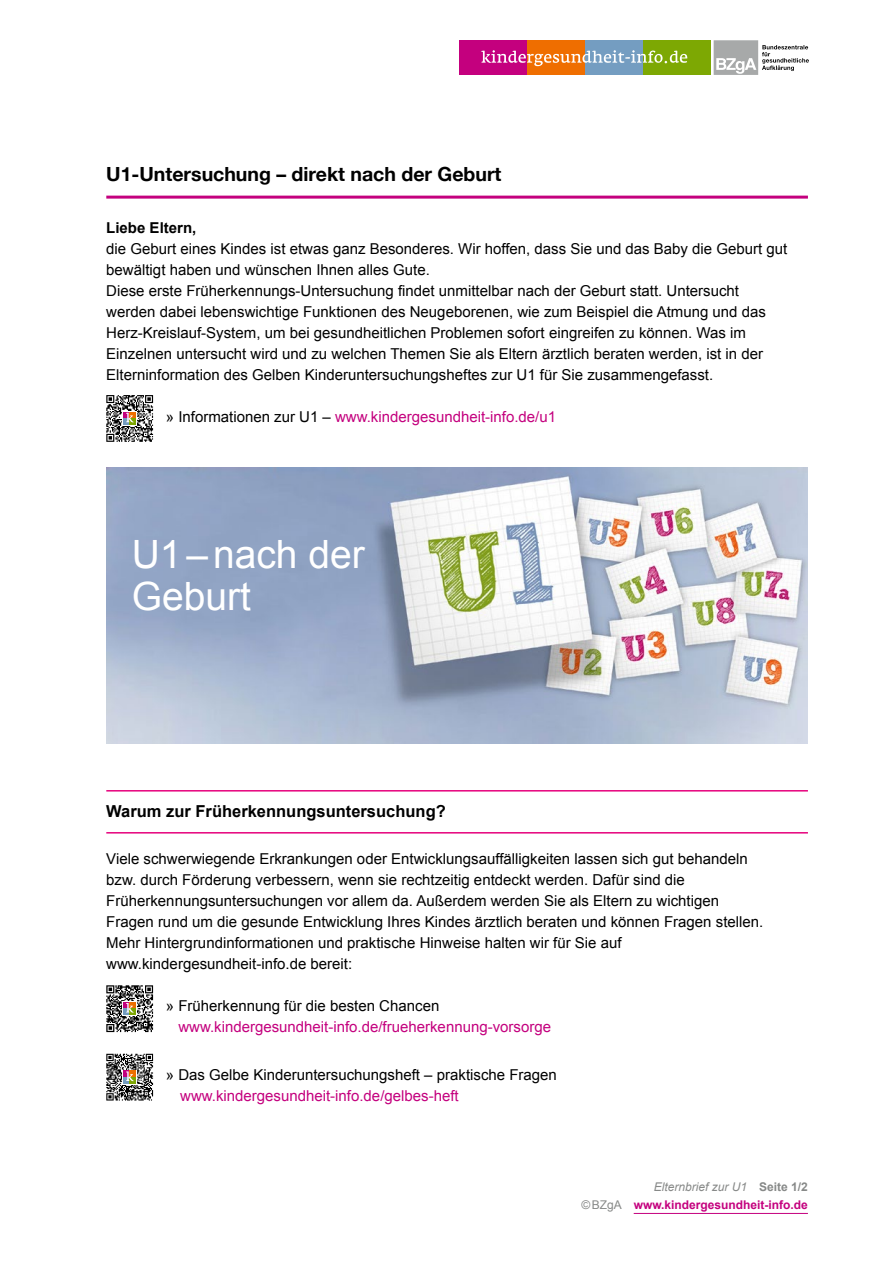
<style>
.page{position:relative;width:893px;height:1263px;background:#fff}
.page>*{position:absolute;margin:0;border:0;box-sizing:border-box;transform-origin:0 0}
.t1{font:39px/42px "Arial";color:#fff}
.Kiges_PDF-Formate_H_Titel{font:700 19.5px "Helvetica Neue";color:#000}
.Kiges_PDF-Formate_H1_h2{font:700 16.5px "Arial";color:#000}
.Kiges_PDF-Formate_P_p{font:15px/21px "Arial";color:#000}
.auto_List_Bullet_list_001{font:15px/21px "Arial";color:#000}
.auto_List_Bullet_list_001-2{font:15px/21px "Arial";color:#c4007e}
.Kiges_PDF-Formate_P_p_QR-Code{font:15px "Arial";color:#c4007e}
.Kiges_PDF-Formate_P_p-2{font:700 15px "Arial";color:#000}
.t2{font:700 12px/18px "Arial";color:#c4007e;text-align:right}
.s1{color:#000}
.s2{color:#c4007e}
.s3{font-weight:400;font-style:italic;color:#878988}
.s4{color:#878988}
.s5{font-weight:400;color:#878988}
</style>
<div class="page">
<hr style="left:106px;top:196px;width:702px;height:3px;background:#c4007e">
<hr style="left:106px;top:790px;width:702px;height:1px;background:#e6007c">
<hr style="left:106px;top:832px;width:702px;height:1px;background:#e6007c">
<img style="left:106px;top:467px;width:702px;height:276px">
<svg style="left:106px;top:395px;width:47px;height:47px"></svg>
<svg style="left:106px;top:985px;width:47px;height:47px"></svg>
<svg style="left:106px;top:1054px;width:47px;height:46px"></svg>
<hr style="left:634px;top:1213px;width:174px;height:1px;background:#c4007e">
<div style="left:459px;top:40px;width:68px;height:35px;background:#c4007e"></div>
<div style="left:527px;top:40px;width:58px;height:35px;background:#ef6e00"></div>
<div style="left:585px;top:40px;width:58px;height:35px;background:#749dc1"></div>
<div style="left:643px;top:40px;width:68px;height:35px;background:#7da803"></div>
<svg style="left:481px;top:50px;width:206px;height:16px"></svg>
<svg style="left:714px;top:40px;width:95px;height:35px"></svg>
<h1 class="Kiges_PDF-Formate_H_Titel" style="left:106px;top:158px;width:397px">U1-Untersuchung – direkt nach der Geburt</h1>
<p class="Kiges_PDF-Formate_P_p-2" style="left:106px;top:218px;width:92px">Liebe Eltern,</p>
<p class="Kiges_PDF-Formate_P_p" style="left:106px;top:238px;width:682px">die Geburt eines Kindes ist etwas ganz Besonderes. Wir hoffen, dass Sie und das Baby die Geburt gut bewältigt haben und wünschen Ihnen alles Gute.</p>
<p class="Kiges_PDF-Formate_P_p" style="left:106px;top:280px;width:661px">Diese erste Früherkennungs-Untersuchung findet unmittelbar nach der Geburt statt. Untersucht werden dabei lebenswichtige Funktionen des Neugeborenen, wie zum Beispiel die Atmung und das Herz-Kreislauf-System, um bei gesundheitlichen Problemen sofort eingreifen zu können. Was im Einzelnen untersucht wird und zu welchen Themen Sie als Eltern ärztlich beraten werden, ist in der Elterninformation des Gelben Kinderuntersuchungsheftes zur U1 für Sie zusammengefasst.</p>
<p class="Kiges_PDF-Formate_P_p_QR-Code" style="left:166px;top:407px;width:392px"><span class="s1">» Informationen zur U1 –</span> www.kindergesundheit-info.de/u1</p>
<p class="t1" style="left:132px;top:533px;width:235px">U1 – nach der<br>Geburt</p>
<h2 class="Kiges_PDF-Formate_H1_h2" style="left:106px;top:800px;width:341px">Warum zur Früherkennungsuntersuchung?</h2>
<p class="Kiges_PDF-Formate_P_p" style="left:106px;top:849px;width:658px">Viele schwerwiegende Erkrankungen oder Entwicklungsauffälligkeiten lassen sich gut behandeln bzw. durch Förderung verbessern, wenn sie rechtzeitig entdeckt werden. Dafür sind die Früherkennungsuntersuchungen vor allem da. Außerdem werden Sie als Eltern zu wichtigen Fragen rund um die gesunde Entwicklung Ihres Kindes ärztlich beraten und können Fragen stellen.</p>
<p class="Kiges_PDF-Formate_P_p" style="left:106px;top:933px;width:517px">Mehr Hintergrundinformationen und praktische Hinweise halten wir für Sie auf www.kindergesundheit-info.de bereit:</p>
<p class="auto_List_Bullet_list_001-2" style="left:178px;top:996px;width:374px;text-indent:-13px"><span class="s1">» Früherkennung für die besten Chancen </span>www.kindergesundheit-info.de/frueherkennung-vorsorge</p>
<p class="auto_List_Bullet_list_001" style="left:180px;top:1064px;width:378px;text-indent:-14px">» Das Gelbe Kinderuntersuchungsheft – praktische Fragen <span class="s2">www.kindergesundheit-info.de/gelbes-heft</span></p>
<p class="t2" style="left:581px;top:1178px;width:228px"><span class="s3">Elternbrief zur U1</span> <span class="s4">Seite 1/2<br></span><span class="s5">©BZgA</span> www.kindergesundheit-info.de</p>
</div>
